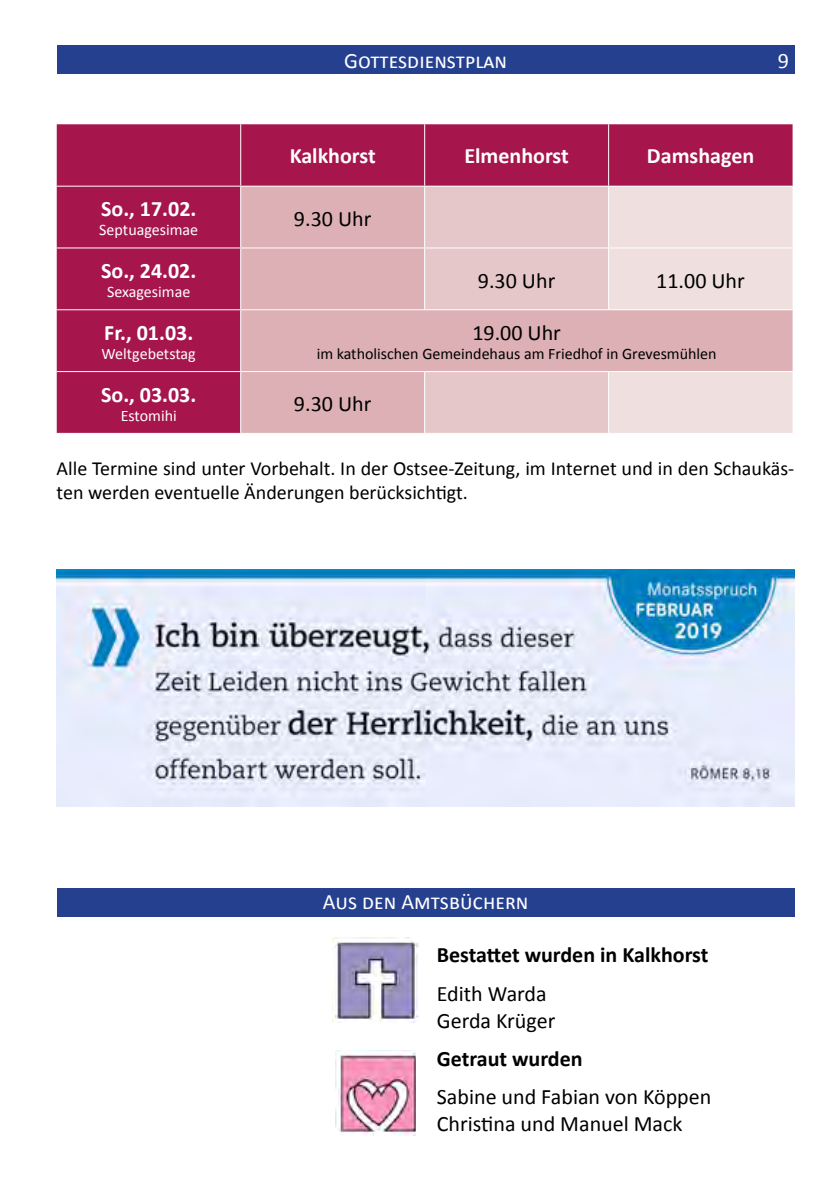
<style>
.page{position:relative;width:840px;height:1191px;background:#fff}
.page>*{position:absolute;margin:0;border:0;box-sizing:border-box;transform-origin:0 0}
.t1{font:22px/27px "Calibri";color:#000}
.t2{font:700 22px "Calibri";color:#fff}
.t3{font:700 22px "Calibri";color:#000}
.t4{font:22px "Calibri";color:#fff}
.t5{font:20px/24px "Calibri";color:#000}
.t6{font:16px "Calibri";color:#000}
.t7{font:16px "Calibri";color:#fff}
</style>
<div class="page">
<div style="left:57px;top:45px;width:737px;height:29px;background:#25408f"></div>
<img style="left:332px;top:937px;width:86px;height:85px">
<img style="left:335px;top:1050px;width:80px;height:85px">
<div style="left:57px;top:124px;width:735px;height:309px;background:#a6164c"></div>
<div style="left:241px;top:187px;width:183px;height:246px;background:#dcb0b4"></div>
<svg style="left:424px;top:187px;width:184px;height:246px;background:#e2c1c3"></svg>
<svg style="left:608px;top:187px;width:184px;height:246px;background:#ead3d4"></svg>
<hr style="left:240px;top:124px;width:1px;height:62px;background:#fff">
<hr style="left:424px;top:124px;width:1px;height:62px;background:#fff">
<hr style="left:607px;top:124px;width:1px;height:62px;background:#fff">
<hr style="left:57px;top:186px;width:183px;height:1px;background:#fff">
<hr style="left:240px;top:186px;width:184px;height:1px;background:#fff">
<hr style="left:424px;top:186px;width:184px;height:1px;background:#fff">
<hr style="left:608px;top:186px;width:184px;height:1px;background:#fff">
<hr style="left:240px;top:187px;width:1px;height:60px;background:#fff">
<hr style="left:424px;top:187px;width:1px;height:60px;background:#fff">
<hr style="left:607px;top:187px;width:1px;height:60px;background:#fff">
<hr style="left:57px;top:247px;width:183px;height:1px;background:#fff">
<hr style="left:240px;top:247px;width:184px;height:1px;background:#fff">
<hr style="left:240px;top:248px;width:1px;height:61px;background:#fff">
<hr style="left:424px;top:247px;width:184px;height:1px;background:#fff">
<hr style="left:424px;top:248px;width:1px;height:61px;background:#fff">
<hr style="left:608px;top:247px;width:184px;height:1px;background:#fff">
<hr style="left:607px;top:248px;width:1px;height:61px;background:#fff">
<hr style="left:57px;top:309px;width:183px;height:1px;background:#fff">
<hr style="left:240px;top:309px;width:184px;height:1px;background:#fff">
<hr style="left:240px;top:310px;width:1px;height:61px;background:#fff">
<hr style="left:424px;top:309px;width:184px;height:1px;background:#fff">
<hr style="left:608px;top:309px;width:184px;height:1px;background:#fff">
<hr style="left:57px;top:371px;width:183px;height:1px;background:#fff">
<hr style="left:240px;top:371px;width:184px;height:1px;background:#fff">
<hr style="left:240px;top:372px;width:1px;height:61px;background:#fff">
<hr style="left:424px;top:371px;width:184px;height:1px;background:#fff">
<hr style="left:424px;top:372px;width:1px;height:61px;background:#fff">
<hr style="left:608px;top:371px;width:184px;height:1px;background:#fff">
<hr style="left:607px;top:372px;width:1px;height:61px;background:#fff">
<div style="left:57px;top:888px;width:737px;height:28px;background:#25408f"></div>
<img style="left:57px;top:570px;width:737px;height:237px">
<p class="t4" style="left:344px;top:47px;width:164px">Gottesdienstplan</p>
<p class="t4" style="left:777px;top:47px;width:13px">9</p>
<p class="t2" style="left:101px;top:195px;width:97px">So., 17.02.</p>
<p class="t7" style="left:99px;top:220px;width:100px">Septuagesimae</p>
<p class="t2" style="left:101px;top:257px;width:97px">So., 24.02.</p>
<p class="t7" style="left:107px;top:282px;width:85px">Sexagesimae</p>
<p class="t2" style="left:104px;top:319px;width:90px">Fr., 01.03.</p>
<p class="t7" style="left:102px;top:344px;width:96px">Weltgebetstag</p>
<p class="t2" style="left:101px;top:381px;width:97px">So., 03.03.</p>
<p class="t7" style="left:121px;top:406px;width:58px">Estomihi</p>
<p class="t2" style="left:289px;top:142px;width:87px">Kalkhorst</p>
<p class="t2" style="left:464px;top:142px;width:106px">Elmenhorst</p>
<p class="t2" style="left:646px;top:142px;width:109px">Damshagen</p>
<p class="t1" style="left:294px;top:204px;width:79px">9.30 Uhr</p>
<p class="t1" style="left:477px;top:266px;width:79px">9.30 Uhr</p>
<p class="t1" style="left:656px;top:266px;width:90px">11.00 Uhr</p>
<p class="t1" style="left:472px;top:318px;width:90px">19.00 Uhr</p>
<p class="t6" style="left:316px;top:344px;width:401px">im katholischen Gemeindehaus am Friedhof in Grevesmühlen</p>
<p class="t1" style="left:294px;top:389px;width:79px">9.30 Uhr</p>
<p class="t5" style="left:57px;top:455px;width:738px">Alle Termine sind unter Vorbehalt. In der Ostsee-Zeitung, im Internet und in den Schaukäs&shy;ten werden eventuelle Änderungen berücksichtigt.</p>
<p class="t4" style="left:323px;top:888px;width:207px">Aus den Amtsbüchern</p>
<p class="t3" style="left:436px;top:941px;width:273px">Bestattet wurden in Kalkhorst</p>
<p class="t1" style="left:436px;top:978px;width:120px">Edith Warda<br>Gerda Krüger</p>
<p class="t3" style="left:436px;top:1045px;width:147px">Getraut wurden</p>
<p class="t1" style="left:436px;top:1082px;width:276px">Sabine und Fabian von Köppen<br>Christina und Manuel Mack</p>
</div>
